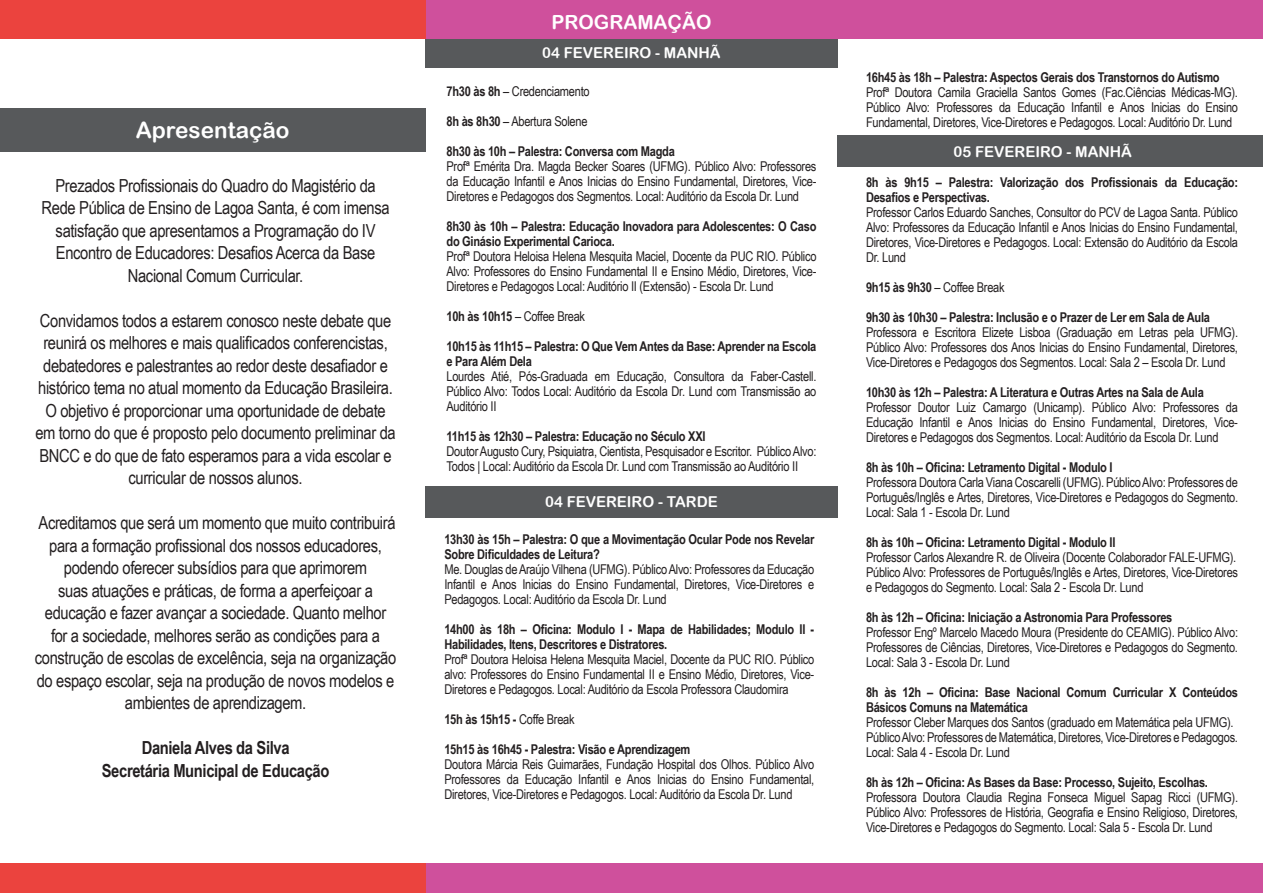
<style>
.page{position:relative;width:1263px;height:893px;background:#fff}
.page>*{position:absolute;margin:0;border:0;box-sizing:border-box;transform-origin:0 0}
.t1{font:22.5px "Arial Rounded MT Bold";color:#fff}
.t2{font:19.5px "Arial Rounded MT Bold";color:#fff}
.t3{font:18px/22.5px "Arial Narrow";letter-spacing:-.02em;color:#231f20;text-align:center}
.t4{font:700 18px/22.5px "Arial Narrow";letter-spacing:-.02em;color:#231f20;text-align:center}
.t5{font:15px "Arial Rounded MT Bold";color:#fff}
.t6{font:13.5px/15px "Arial Narrow";letter-spacing:-.02em;color:#231f20;text-align:justify}
.t7{font:700 13.5px/15px "Arial Narrow";letter-spacing:-.02em;color:#231f20}
.s1{font-weight:700}
.s2{font-weight:400}
</style>
<div class="page">
<div style="left:425px;top:36px;width:413px;height:32px;background:#57595b"></div>
<div style="left:425px;top:486px;width:413px;height:31px;background:#57595b"></div>
<div style="left:425px;top:863px;width:838px;height:30px;background:#cf509c"></div>
<div style="left:425px;top:0;width:838px;height:38px;background:#cf509c"></div>
<div style="left:838px;top:135px;width:425px;height:32px;background:#57595b"></div>
<div style="left:0;top:863px;width:425px;height:30px;background:#eb433e"></div>
<div style="left:0;top:108px;width:425px;height:43px;background:#57595b"></div>
<div style="left:0;top:0;width:425px;height:38px;background:#eb433e"></div>
<h1 class="t1" style="left:136px;top:117px;width:155px">APRESENTAÇÃO</h1>
<h3 class="t3" style="left:42px;top:173px;width:349px">Prezados Profissionais do Quadro do Magistério da Rede Pública de Ensino de Lagoa Santa, é com imensa satisfação que apresentamos a Programação do IV Encontro de Educadores: Desafios Acerca da Base Nacional Comum Curricular.</h3>
<p class="t3" style="left:35px;top:308px;width:362px">Convidamos todos a estarem conosco neste debate que reunirá os melhores e mais qualificados conferencistas, debatedores e palestrantes ao redor deste desafiador e histórico tema no atual momento da Educação Brasileira.<br>O objetivo é proporcionar uma oportunidade de debate em torno do que é proposto pelo documento preliminar da BNCC e do que de fato esperamos para a vida escolar e curricular de nossos alunos.</p>
<p class="t3" style="left:35px;top:511px;width:363px">Acreditamos que será um momento que muito contribuirá para a formação profissional dos nossos educadores, podendo oferecer subsídios para que aprimorem<br>suas atuações e práticas, de forma a aperfeiçoar a educação e fazer avançar a sociedade. Quanto melhor for a sociedade, melhores serão as condições para a construção de escolas de excelência, seja na organização do espaço escolar, seja na produção de novos modelos e ambientes de aprendizagem.</p>
<h3 class="t4" style="left:102px;top:736px;width:229px">Daniela Alves da Silva<br>Secretária Municipal de Educação</h3>
<h2 class="t2" style="left:551px;top:11px;width:162px">PROGRAMAÇÃO</h2>
<p class="t5" style="left:542px;top:44px;width:180px">04 FEVEREIRO - MANHÃ</p>
<p class="t6" style="left:446px;top:84px;width:145px"><span class="s1">7h30 às 8h</span> – Credenciamento</p>
<p class="t6" style="left:446px;top:114px;width:143px"><span class="s1">8h às 8h30</span> – Abertura Solene</p>
<p class="t7" style="left:446px;top:143px;width:230px">8h30 às 10h – Palestra: Conversa com Magda</p>
<p class="t6" style="left:446px;top:159px;width:371px">Profª Emérita Dra. Magda Becker Soares (UFMG). Público Alvo: Professores da Educação Infantil e Anos Inicias do Ensino Fundamental, Diretores, Vice-Diretores e Pedagogos dos Segmentos. Local: Auditório da Escola Dr. Lund</p>
<p class="t7" style="left:446px;top:218px;width:371px">8h30 às 10h – Palestra: Educação Inovadora para Adolescentes: O Caso do Ginásio Experimental Carioca.</p>
<p class="t6" style="left:446px;top:249px;width:371px">Profª Doutora Heloisa Helena Mesquita Maciel, Docente da PUC RIO. Público Alvo: Professores do Ensino Fundamental II e Ensino Médio, Diretores, Vice-Diretores e Pedagogos Local: Auditório II (Extensão) - Escola Dr. Lund</p>
<p class="t6" style="left:446px;top:309px;width:140px"><span class="s1">10h às 10h15</span> – Coffee Break</p>
<p class="t7" style="left:446px;top:338px;width:371px">10h15 às 11h15 – Palestra: O Que Vem Antes da Base: Aprender na Escola e Para Além Dela</p>
<p class="t6" style="left:446px;top:369px;width:371px">Lourdes Atié, Pós-Graduada em Educação, Consultora da Faber-Castell.<br>Público Alvo: Todos Local: Auditório da Escola Dr. Lund com Transmissão ao Auditório II</p>
<p class="t7" style="left:446px;top:428px;width:261px">11h15 às 12h30 – Palestra: Educação no Século XXI</p>
<p class="t6" style="left:446px;top:444px;width:371px">Doutor Augusto Cury, Psiquiatra, Cientista, Pesquisador e Escritor. Público Alvo:<br>Todos | Local: Auditório da Escola Dr. Lund com Transmissão ao Auditório II</p>
<p class="t5" style="left:545px;top:493px;width:174px">04 FEVEREIRO - TARDE</p>
<p class="t7" style="left:444px;top:531px;width:371px">13h30 às 15h – Palestra: O que a Movimentação Ocular Pode nos Revelar<br>Sobre Dificuldades de Leitura?</p>
<p class="t6" style="left:444px;top:561px;width:371px">Me. Douglas de Araújo Vilhena (UFMG). Público Alvo: Professores da Educação Infantil e Anos Inicias do Ensino Fundamental, Diretores, Vice-Diretores e Pedagogos. Local: Auditório da Escola Dr. Lund</p>
<p class="t7" style="left:444px;top:621px;width:371px">14h00 às 18h – Oficina: Modulo I - Mapa de Habilidades; Modulo II -<br>Habilidades, Itens, Descritores e Distratores.</p>
<p class="t6" style="left:444px;top:651px;width:371px">Profª Doutora Heloisa Helena Mesquita Maciel, Docente da PUC RIO. Público alvo: Professores do Ensino Fundamental II e Ensino Médio, Diretores, Vice-Diretores e Pedagogos. Local: Auditório da Escola Professora Claudomira</p>
<p class="t7" style="left:444px;top:711px;width:132px">15h às 15h15 - <span class="s2">Coffe Break</span></p>
<p class="t7" style="left:444px;top:741px;width:248px">15h15 às 16h45 - Palestra: Visão e Aprendizagem</p>
<p class="t6" style="left:444px;top:756px;width:371px">Doutora Márcia Reis Guimarães, Fundação Hospital dos Olhos. Público Alvo Professores da Educação Infantil e Anos Inicias do Ensino Fundamental, Diretores, Vice-Diretores e Pedagogos. Local: Auditório da Escola Dr. Lund</p>
<p class="t7" style="left:866px;top:69px;width:355px">16h45 às 18h – Palestra: Aspectos Gerais dos Transtornos do Autismo</p>
<p class="t6" style="left:866px;top:84px;width:374px">Profª Doutora Camila Graciella Santos Gomes (Fac.Ciências Médicas-MG).<br>Público Alvo: Professores da Educação Infantil e Anos Inicias do Ensino Fundamental, Diretores, Vice-Diretores e Pedagogos. Local: Auditório Dr. Lund</p>
<p class="t5" style="left:953px;top:142px;width:180px">05 FEVEREIRO - MANHÃ</p>
<p class="t7" style="left:866px;top:174px;width:374px">8h às 9h15 – Palestra: Valorização dos Profissionais da Educação:<br>Desafios e Perspectivas.</p>
<p class="t6" style="left:866px;top:204px;width:374px">Professor Carlos Eduardo Sanches, Consultor do PCV de Lagoa Santa. Público Alvo: Professores da Educação Infantil e Anos Inicias do Ensino Fundamental, Diretores, Vice-Diretores e Pedagogos. Local: Extensão do Auditório da Escola Dr. Lund</p>
<p class="t6" style="left:866px;top:279px;width:140px"><span class="s1">9h15 às 9h30</span> – Coffee Break</p>
<p class="t7" style="left:866px;top:309px;width:345px">9h30 às 10h30 – Palestra: Inclusão e o Prazer de Ler em Sala de Aula</p>
<p class="t6" style="left:866px;top:324px;width:374px">Professora e Escritora Elizete Lisboa (Graduação em Letras pela UFMG).<br>Público Alvo: Professores dos Anos Inicias do Ensino Fundamental, Diretores, Vice-Diretores e Pedagogos dos Segmentos. Local: Sala 2 – Escola Dr. Lund</p>
<p class="t7" style="left:866px;top:384px;width:339px">10h30 às 12h – Palestra: A Literatura e Outras Artes na Sala de Aula</p>
<p class="t6" style="left:866px;top:399px;width:373px">Professor Doutor Luiz Camargo (Unicamp). Público Alvo: Professores da Educação Infantil e Anos Inicias do Ensino Fundamental, Diretores, Vice-Diretores e Pedagogos dos Segmentos. Local: Auditório da Escola Dr. Lund</p>
<p class="t7" style="left:866px;top:459px;width:248px">8h às 10h – Oficina: Letramento Digital - Modulo I</p>
<p class="t6" style="left:866px;top:474px;width:374px">Professora Doutora Carla Viana Coscarelli (UFMG). Público Alvo: Professores de Português/Inglês e Artes, Diretores, Vice-Diretores e Pedagogos do Segmento.<br>Local: Sala 1 - Escola Dr. Lund</p>
<p class="t7" style="left:866px;top:534px;width:251px">8h às 10h – Oficina: Letramento Digital - Modulo II</p>
<p class="t6" style="left:866px;top:549px;width:374px;text-align:left">Professor Carlos Alexandre R. de Oliveira (Docente Colaborador FALE-UFMG).<br>Público Alvo: Professores de Português/Inglês e Artes, Diretores, Vice-Diretores e Pedagogos do Segmento. Local: Sala 2 - Escola Dr. Lund</p>
<p class="t7" style="left:866px;top:609px;width:308px">8h às 12h – Oficina: Iniciação a Astronomia Para Professores</p>
<p class="t6" style="left:866px;top:624px;width:374px">Professor Engº Marcelo Macedo Moura (Presidente do CEAMIG). Público Alvo:<br>Professores de Ciências, Diretores, Vice-Diretores e Pedagogos do Segmento.<br>Local: Sala 3 - Escola Dr. Lund</p>
<p class="t7" style="left:866px;top:684px;width:374px">8h às 12h – Oficina: Base Nacional Comum Curricular X Conteúdos<br>Básicos Comuns na Matemática</p>
<p class="t6" style="left:866px;top:714px;width:373px;text-align:left">Professor Cleber Marques dos Santos (graduado em Matemática pela UFMG).<br>Público Alvo: Professores de Matemática, Diretores, Vice-Diretores e Pedagogos.<br>Local: Sala 4 - Escola Dr. Lund</p>
<p class="t7" style="left:866px;top:774px;width:344px">8h às 12h – Oficina: As Bases da Base: Processo, Sujeito, Escolhas.</p>
<p class="t6" style="left:866px;top:789px;width:374px">Professora Doutora Claudia Regina Fonseca Miguel Sapag Ricci (UFMG).<br>Público Alvo: Professores de História, Geografia e Ensino Religioso, Diretores, Vice-Diretores e Pedagogos do Segmento. Local: Sala 5 - Escola Dr. Lund</p>
</div>
